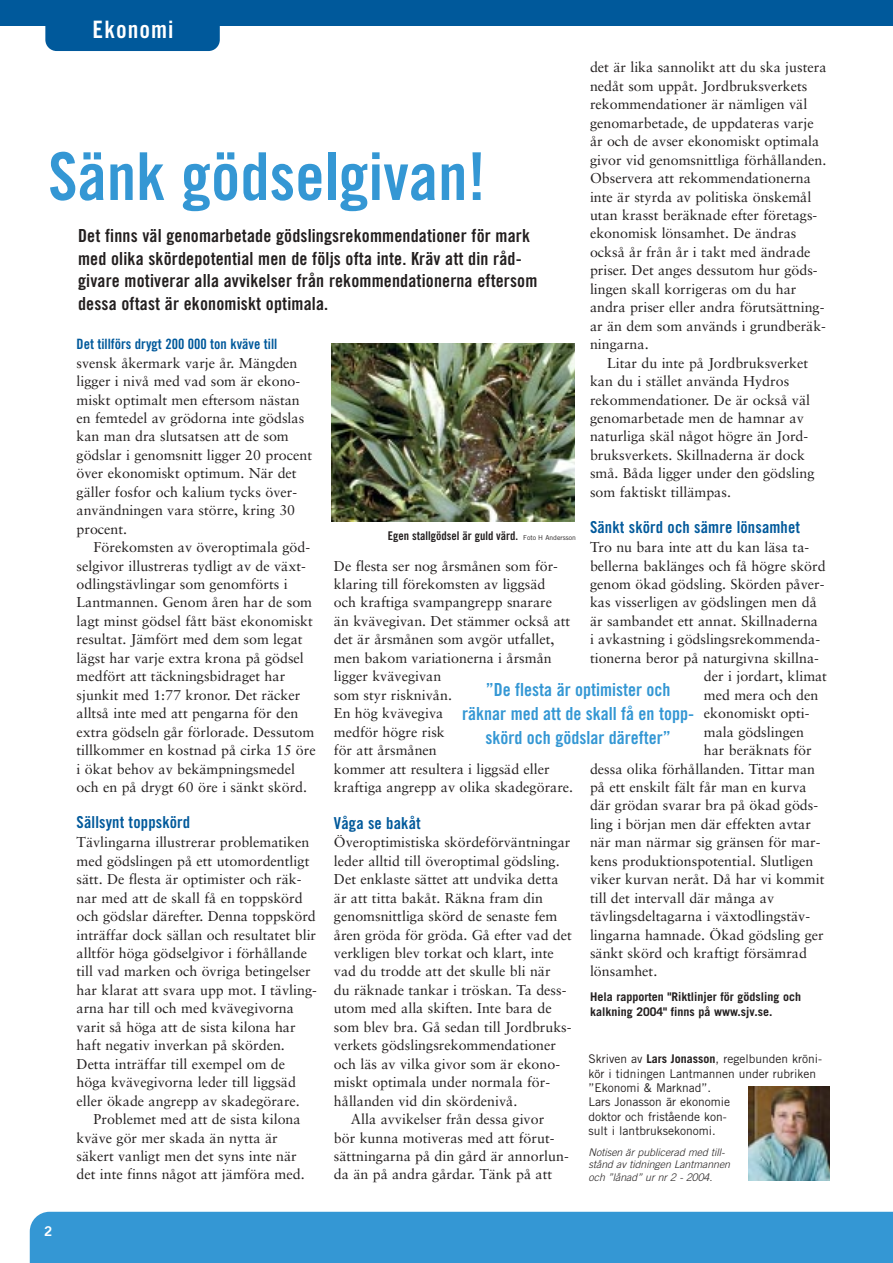
<style>
.page{position:relative;width:893px;height:1263px;background:#fff}
.page>*{position:absolute;margin:0;border:0;box-sizing:border-box;transform-origin:0 0}
.t1{font:66px "Trade Gothic Bold Cond Twenty";color:#3497d4}
.t2{font:24px "Trade Gothic Bold Cond Twenty";letter-spacing:.045em;color:#fff}
.t3{font:18px/22.5px "Trade Gothic Bold Cond Twenty";letter-spacing:.01em;color:#231f1f}
.t4{font:18px/24px "Trade Gothic Bold Cond Twenty";color:#3497d4;text-align:center}
.t5{font:16.5px "Trade Gothic Bold Cond Twenty";letter-spacing:.01em;color:#00599b}
.t6{font:14.25px/18.5px "Sabon";color:#231f1f}
.t7{font:14.25px "Trade Gothic Bold Cond Twenty";color:#00599b}
.t8{font:13.5px "Trade Gothic Bold Two";color:#fff}
.t9{font:12px/14.4px "Trade Gothic";color:#231f1f}
.t10{font:700 12px/15px "Trade Gothic";color:#231f1f}
.t11{font:12px "Trade Gothic Bold Cond Twenty";color:#231f1f}
.t12{font:italic 300 10.5px/12.6px "Trade Gothic";color:#231f1f}
.s1{font-family:"Trade Gothic";font-size:6.75px}
.s2{font-weight:700}
</style>
<div class="page">
<div style="left:0;top:0;width:892px;height:26px;background:#00599b"></div>
<div style="left:30px;top:1212px;width:862px;height:51px;background:#3497d4"></div>
<div style="left:45px;top:13px;width:175px;height:38px;background:#00599b;border-radius:11px"></div>
<img style="left:332px;top:344px;width:242px;height:177px">
<img style="left:748px;top:1086px;width:81px;height:94px">
<h2 class="t2" style="left:93px;top:21px;width:82px">Ekonomi</h2>
<p class="t6" style="left:590px;top:59px;width:238px">det är lika sannolikt att du ska justera nedåt som uppåt. Jordbruksverkets rekommendationer är nämligen väl genomarbetade, de uppdateras varje år och de avser ekonomiskt optimala givor vid genomsnittliga förhållanden.<br>Observera att rekommendationerna inte är styrda av politiska önskemål utan krasst beräknade efter företags&shy;ekonomisk lönsamhet. De ändras också år från år i takt med ändrade priser. Det anges dessutom hur göds&shy;lingen skall korrigeras om du har andra priser eller andra förutsättning&shy;ar än dem som används i grundberäk&shy;ningarna.</p>
<p class="t6" style="left:590px;top:355px;width:226px;text-indent:17px">Litar du inte på Jordbruksverket kan du i stället använda Hydros rekommendationer. De är också väl genomarbetade men de hamnar av naturliga skäl något högre än Jord&shy;bruksverkets. Skillnaderna är dock små. Båda ligger under den gödsling som faktiskt tillämpas.</p>
<p class="t5" style="left:590px;top:521px;width:212px">Sänkt skörd och sämre lönsamhet</p>
<p class="t6" style="left:590px;top:539px;width:221px">Tro nu bara inte att du kan läsa ta-</p>
<p class="t6" style="left:590px;top:558px;width:237px">bellerna baklänges och få högre skörd</p>
<p class="t6" style="left:590px;top:576px;width:236px">genom ökad gödsling. Skörden påver-</p>
<p class="t6" style="left:590px;top:595px;width:228px">kas visserligen av gödslingen men då</p>
<p class="t6" style="left:590px;top:613px;width:229px">är sambandet ett annat. Skillnaderna</p>
<p class="t6" style="left:590px;top:631px;width:231px">i avkastning i gödslingsrekommenda-</p>
<p class="t6" style="left:590px;top:650px;width:230px">tionerna beror på naturgivna skillna-</p>
<p class="t6" style="left:704px;top:668px;width:125px">der i jordart, klimat</p>
<p class="t6" style="left:704px;top:687px;width:116px">med mera och den</p>
<p class="t6" style="left:704px;top:705px;width:107px">ekonomiskt opti-</p>
<p class="t6" style="left:704px;top:724px;width:102px">mala gödslingen</p>
<p class="t6" style="left:704px;top:742px;width:109px">har beräknats för</p>
<p class="t6" style="left:590px;top:761px;width:227px">dessa olika förhållanden. Tittar man</p>
<p class="t6" style="left:590px;top:779px;width:218px">på ett enskilt fält får man en kurva</p>
<p class="t6" style="left:590px;top:797px;width:230px">där grödan svarar bra på ökad göds-</p>
<p class="t6" style="left:590px;top:816px;width:222px">ling i början men där effekten avtar</p>
<p class="t6" style="left:590px;top:834px;width:232px">när man närmar sig gränsen för mar-</p>
<p class="t6" style="left:590px;top:853px;width:225px">kens produktionspotential. Slutligen</p>
<p class="t6" style="left:590px;top:871px;width:236px">viker kurvan neråt. Då har vi kommit</p>
<p class="t6" style="left:590px;top:890px;width:186px">till det intervall där många av</p>
<p class="t6" style="left:590px;top:908px;width:222px">tävlingsdeltagarna i växtodlingstäv-</p>
<p class="t6" style="left:590px;top:927px;width:235px">lingarna hamnade. Ökad gödsling ger</p>
<p class="t6" style="left:590px;top:945px;width:218px">sänkt skörd och kraftigt försämrad</p>
<p class="t6" style="left:590px;top:964px;width:69px">lönsamhet.</p>
<p class="t10" style="left:590px;top:990px;width:212px">Hela rapporten "Riktlinjer för gödsling och kalkning 2004" finns på www.sjv.se.</p>
<h1 class="t1" style="left:48px;top:152px;width:439px">Sänk gödselgivan!</h1>
<p class="t3" style="left:78px;top:226px;width:461px">Det finns väl genomarbetade gödslingsrekommendationer för mark med olika skördepotential men de följs ofta inte. Kräv att din råd&shy;givare motiverar alla avvikelser från rekommendationerna eftersom dessa oftast är ekonomiskt optimala.</p>
<p class="t7" style="left:77px;top:339px;width:202px">Det tillförs drygt 200 000 ton kväve till</p>
<p class="t6" style="left:77px;top:355px;width:237px">svensk åkermark varje år. Mängden ligger i nivå med vad som är ekono&shy;miskt optimalt men eftersom nästan en femtedel av grödorna inte gödslas kan man dra slutsatsen att de som gödslar i genomsnitt ligger 20 procent över ekonomiskt optimum. När det gäller fosfor och kalium tycks över&shy;användningen vara större, kring 30 procent.</p>
<p class="t6" style="left:77px;top:539px;width:241px;text-indent:17px">Förekomsten av överoptimala göd&shy;selgivor illustreras tydligt av de växt&shy;odlingstävlingar som genomförts i Lantmannen. Genom åren har de som lagt minst gödsel fått bäst ekonomiskt resultat. Jämfört med dem som legat lägst har varje extra krona på gödsel medfört att täckningsbidraget har sjunkit med 1:77 kronor. Det räcker alltså inte med att pengarna för den extra gödseln går förlorade. Dessutom tillkommer en kostnad på cirka 15 öre i ökat behov av bekämpningsmedel och en på drygt 60 öre i sänkt skörd.</p>
<p class="t5" style="left:77px;top:816px;width:115px">Sällsynt toppskörd</p>
<p class="t6" style="left:77px;top:834px;width:242px">Tävlingarna illustrerar problematiken med gödslingen på ett utomordentligt sätt. De flesta är optimister och räk&shy;nar med att de skall få en toppskörd och gödslar därefter. Denna toppskörd inträffar dock sällan och resultatet blir alltför höga gödselgivor i förhållande till vad marken och övriga betingelser har klarat att svara upp mot. I tävling&shy;arna har till och med kvävegivorna varit så höga att de sista kilona har haft negativ inverkan på skörden.<br>Detta inträffar till exempel om de höga kvävegivorna leder till liggsäd eller ökade angrepp av skadegörare.</p>
<p class="t6" style="left:77px;top:1111px;width:229px;text-indent:17px">Problemet med att de sista kilona kväve gör mer skada än nytta är säkert vanligt men det syns inte när det inte finns något att jämföra med.</p>
<p class="t11" style="left:388px;top:531px;width:189px">Egen stallgödsel är guld värd. <span class="s1">Foto H Andersson</span></p>
<p class="t6" style="left:334px;top:558px;width:241px">De flesta ser nog årsmånen som för&shy;klaring till förekomsten av liggsäd<br>och kraftiga svampangrepp snarare<br>än kvävegivan. Det stämmer också att det är årsmånen som avgör utfallet, men bakom variationerna i årsmån ligger kvävegivan<br>som styr risknivån.<br>En hög kvävegiva<br>medför högre risk<br>för att årsmånen<br>kommer att resultera i liggsäd eller kraftiga angrepp av olika skadegörare.</p>
<p class="t5" style="left:334px;top:817px;width:88px">Våga se bakåt</p>
<p class="t6" style="left:334px;top:834px;width:238px">Överoptimistiska skördeförväntningar</p>
<p class="t6" style="left:334px;top:853px;width:227px">leder alltid till överoptimal gödsling.</p>
<p class="t6" style="left:334px;top:871px;width:226px">Det enklaste sättet att undvika detta</p>
<p class="t6" style="left:334px;top:890px;width:210px">är att titta bakåt. Räkna fram din</p>
<p class="t6" style="left:334px;top:908px;width:225px">genomsnittliga skörd de senaste fem</p>
<p class="t6" style="left:334px;top:927px;width:239px">åren gröda för gröda. Gå efter vad det</p>
<p class="t6" style="left:334px;top:945px;width:221px">verkligen blev torkat och klart, inte</p>
<p class="t6" style="left:334px;top:964px;width:218px">vad du trodde att det skulle bli när</p>
<p class="t6" style="left:334px;top:982px;width:234px">du räknade tankar i tröskan. Ta dess-</p>
<p class="t6" style="left:334px;top:1000px;width:219px">utom med alla skiften. Inte bara de</p>
<p class="t6" style="left:334px;top:1019px;width:239px">som blev bra. Gå sedan till Jordbruks-</p>
<p class="t6" style="left:334px;top:1037px;width:224px">verkets gödslingsrekommendationer</p>
<p class="t6" style="left:334px;top:1056px;width:228px">och läs av vilka givor som är ekono-</p>
<p class="t6" style="left:334px;top:1074px;width:218px">miskt optimala under normala för-</p>
<p class="t6" style="left:334px;top:1093px;width:185px">hållanden vid din skördenivå.</p>
<p class="t6" style="left:351px;top:1111px;width:195px">Alla avvikelser från dessa givor</p>
<p class="t6" style="left:334px;top:1130px;width:222px">bör kunna motiveras med att förut-</p>
<p class="t6" style="left:334px;top:1148px;width:236px">sättningarna på din gård är annorlun-</p>
<p class="t6" style="left:334px;top:1166px;width:220px">da än på andra gårdar. Tänk på att</p>
<p class="t4" style="left:462px;top:679px;width:233px">”De flesta är optimister och räknar med att de skall få en topp&shy;skörd och gödslar därefter”</p>
<p class="t9" style="left:588px;top:1053px;width:235px">Skriven av <span class="s2">Lars Jonasson</span>, regelbunden kröni&shy;kör i tidningen Lantmannen under rubriken ”Ekonomi &amp; Marknad”.<br>Lars Jonasson är ekonomie<br>doktor och fristående kon-<br>sult i lantbruksekonomi.</p>
<p class="t12" style="left:588px;top:1146px;width:143px">Notisen är publicerad med till&shy;stånd av tidningen Lantmannen och ”lånad” ur nr 2 - 2004.</p>
<p class="t8" style="left:44px;top:1226px;width:10px">2</p>
</div>
